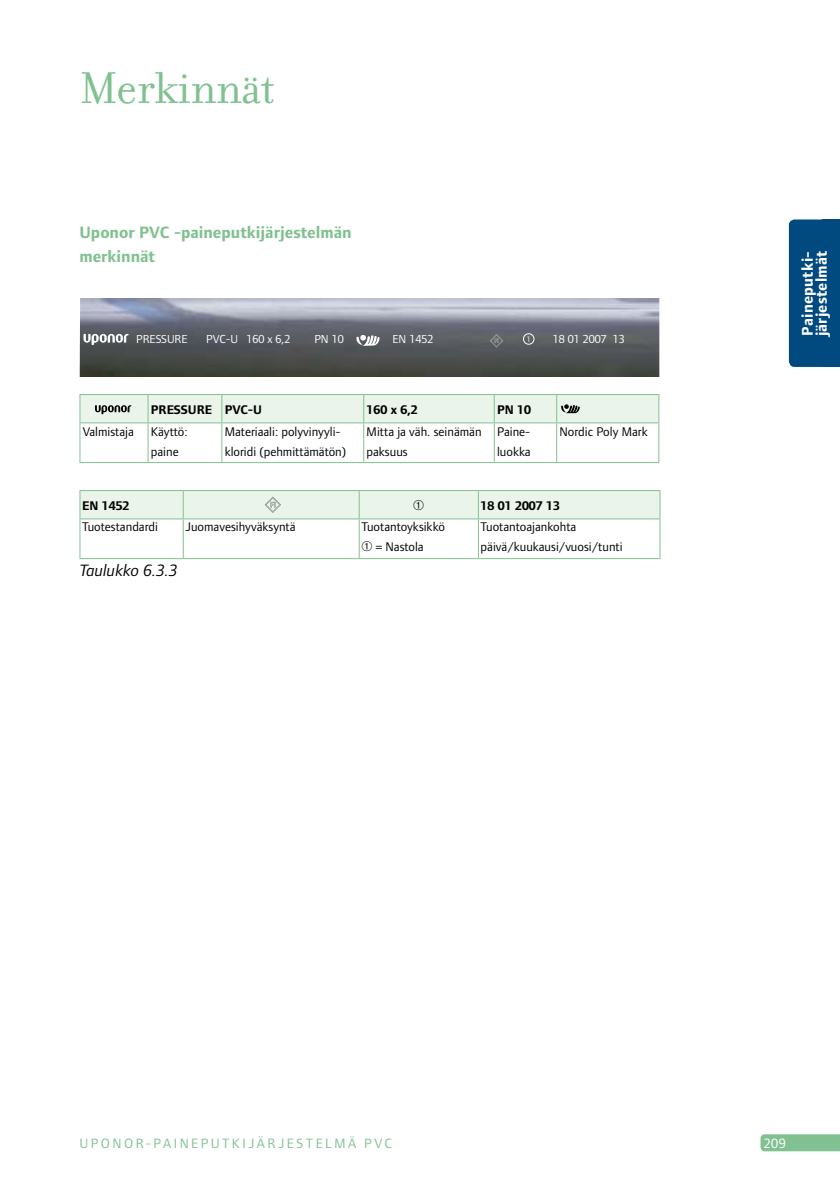
<style>
.page{position:relative;width:840px;height:1191px;background:#fff}
.page>*{position:absolute;margin:0;border:0;box-sizing:border-box;transform-origin:0 0}
.t1{font:48px "Filosofia";letter-spacing:-.01em;color:#81c191}
.t2{font:700 17px/24px "Foundry Form Sans";color:#81c191}
.t3{font:italic 17px "Foundry Form Sans";color:#000}
.t4{font:700 16px/14px "Foundry Form Sans";letter-spacing:.015em;color:#fff}
.t5{font:14px "Foundry Form Sans";letter-spacing:.17em;color:#81c191}
.t6{font:14px "Foundry Form Sans";color:#fff}
.t7{font:13px/20px "Foundry Form Sans";color:#000}
.t8{font:700 13px "Foundry Form Sans";color:#000}
.t9{font:12px "Foundry Form Sans";color:#fff}
.t10{font:8px "Foundry Form Sans";color:#fff}
</style>
<div class="page">
<svg style="left:760px;top:1134px;width:79px;height:17px"></svg>
<div style="left:788px;top:219px;width:51px;height:148px;background:#004a7f;border-radius:6px"></div>
<div style="left:822px;top:219px;width:17px;height:148px;background:#004a7f"></div>
<img style="left:80px;top:298px;width:579px;height:78px">
<svg style="left:83px;top:334px;width:45px;height:11px"></svg>
<div style="left:522px;top:333px;width:12px;height:12px;border:1px solid #fff;border-radius:50%"></div>
<hr style="left:79px;top:423px;width:1px;height:39px;background:#81c191">
<hr style="left:147px;top:423px;width:1px;height:39px;background:#81c191">
<hr style="left:221px;top:423px;width:1px;height:39px;background:#81c191">
<hr style="left:363px;top:423px;width:1px;height:39px;background:#81c191">
<hr style="left:493px;top:423px;width:1px;height:39px;background:#81c191">
<hr style="left:556px;top:423px;width:1px;height:39px;background:#81c191">
<hr style="left:658px;top:423px;width:1px;height:39px;background:#81c191">
<hr style="left:79px;top:462px;width:69px;height:1px;background:#81c191">
<hr style="left:148px;top:462px;width:74px;height:1px;background:#81c191">
<hr style="left:222px;top:462px;width:141px;height:1px;background:#81c191">
<hr style="left:363px;top:462px;width:131px;height:1px;background:#81c191">
<hr style="left:494px;top:462px;width:62px;height:1px;background:#81c191">
<hr style="left:556px;top:462px;width:103px;height:1px;background:#81c191">
<svg style="left:79px;top:394px;width:580px;height:29px;background:#dfede0"></svg>
<hr style="left:79px;top:519px;width:1px;height:39px;background:#81c191">
<hr style="left:183px;top:519px;width:1px;height:39px;background:#81c191">
<hr style="left:358px;top:519px;width:1px;height:39px;background:#81c191">
<hr style="left:477px;top:519px;width:1px;height:39px;background:#81c191">
<hr style="left:659px;top:519px;width:1px;height:39px;background:#81c191">
<hr style="left:79px;top:558px;width:104px;height:1px;background:#81c191">
<hr style="left:183px;top:558px;width:176px;height:1px;background:#81c191">
<hr style="left:359px;top:558px;width:119px;height:1px;background:#81c191">
<hr style="left:478px;top:558px;width:182px;height:1px;background:#81c191">
<img style="left:360px;top:335px;width:14px;height:9px">
<svg style="left:489px;top:334px;width:14px;height:13px"></svg>
<svg style="left:79px;top:490px;width:581px;height:29px;background:#e3f0e4"></svg>
<h1 class="t1" style="left:79px;top:61px;width:197px">Merkinnät</h1>
<h2 class="t2" style="left:79px;top:220px;width:273px">Uponor PVC -paineputkijärjestelmän merkinnät</h2>
<p class="t9" style="left:136px;top:332px;width:7px">PRESS</p>
<p class="t9" style="left:167px;top:332px;width:18px">UREP</p>
<p class="t9" style="left:213px;top:332px;width:91px">VC-U 160 x 6,2 PN</p>
<p class="t9" style="left:331px;top:332px;width:34px">10 EN</p>
<p class="t9" style="left:409px;top:332px;width:25px">1452</p>
<p class="t10" style="left:526px;top:334px;width:5px">1</p>
<p class="t9" style="left:552px;top:332px;width:73px">18 01 2007 13</p>
<p class="t8" style="left:151px;top:402px;width:112px">PRESSURE PVC-U</p>
<p class="t8" style="left:366px;top:402px;width:53px">160 x 6,2</p>
<p class="t8" style="left:497px;top:402px;width:35px">PN 10</p>
<p class="t7" style="left:83px;top:421px;width:53px">Valmistaja</p>
<p class="t7" style="left:151px;top:421px;width:38px">Käyttö: paine</p>
<p class="t7" style="left:224px;top:421px;width:123px">Materiaali: polyvinyyli&shy;kloridi (pehmittämätön)</p>
<p class="t7" style="left:366px;top:421px;width:116px">Mitta ja väh. seinämän paksuus</p>
<p class="t7" style="left:497px;top:421px;width:35px">Paine&shy;luokka</p>
<p class="t7" style="left:559px;top:421px;width:90px">Nordic Poly Mark</p>
<p class="t8" style="left:82px;top:498px;width:49px">EN 1452</p>
<p class="t8" style="left:480px;top:498px;width:81px">18 01 2007 13</p>
<p class="t7" style="left:82px;top:517px;width:77px">Tuotestandardi</p>
<p class="t7" style="left:185px;top:517px;width:112px">Juomavesihyväksyntä</p>
<p class="t7" style="left:361px;top:517px;width:85px">Tuotantoyksikkö<br>➀ = Nastola</p>
<p class="t7" style="left:480px;top:517px;width:143px">Tuotantoajankohta päivä/kuukausi/vuosi/tunti</p>
<h2 class="t3" style="left:79px;top:561px;width:100px">Taulukko 6.3.3</h2>
<p class="t4" style="left:800px;top:336px;width:87px;rotate:-90deg">Paineputki&shy;järjestelmät</p>
<p class="t5" style="left:79px;top:1135px;width:314px">Uponor-painepu tkijärjestelmä P VC</p>
<p class="t6" style="left:763px;top:1135px;width:23px">209</p>
</div>
